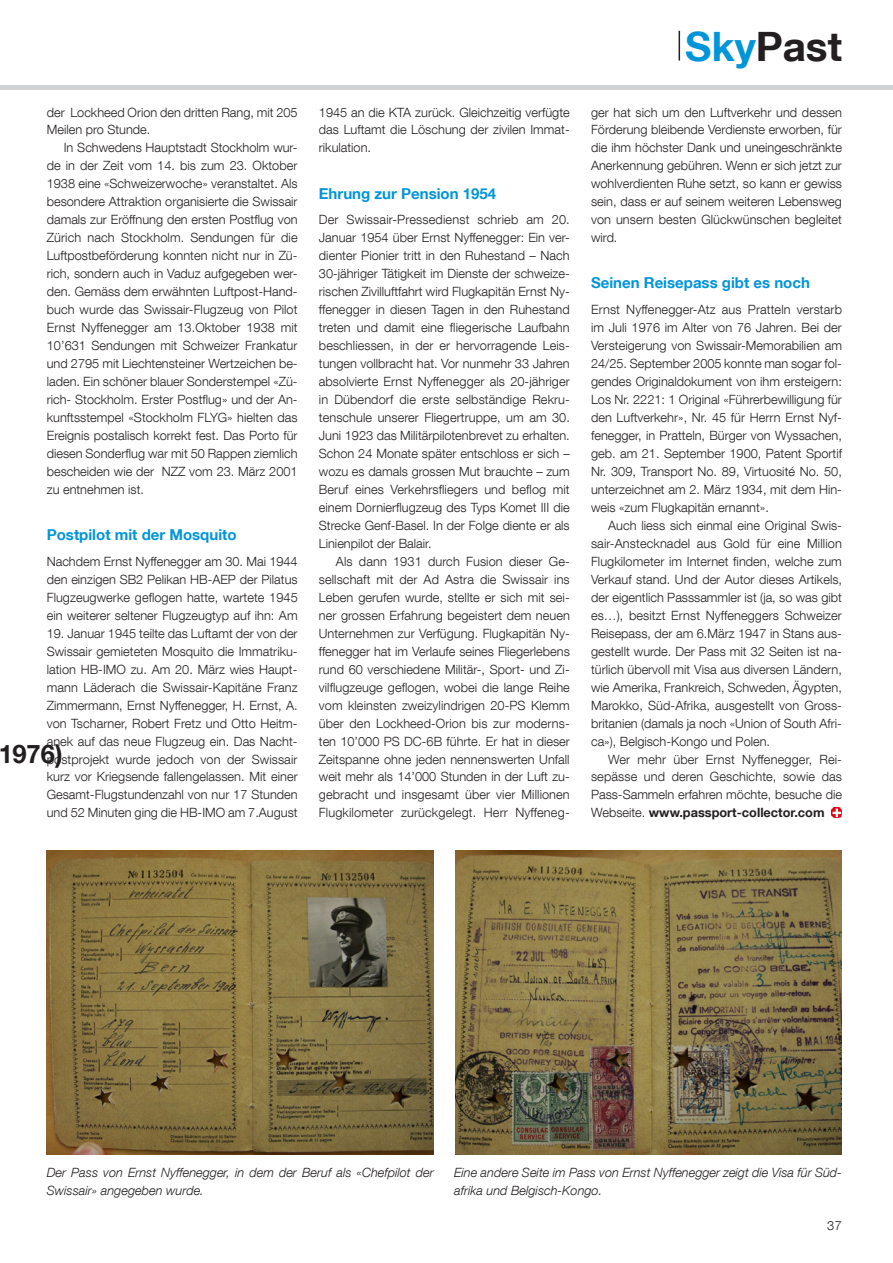
<style>
.page{position:relative;width:893px;height:1263px;background:#fff}
.page>*{position:absolute;margin:0;border:0;box-sizing:border-box;transform-origin:0 0}
.t1{font:700 40.5px "Helvetica Neue LT Com";color:#231f20}
.t2{font:700 25.5px "Helvetica Neue LT Com";color:#231f20}
.Untertitel{font:700 15px "Helvetica Neue LT Com";color:#0095d9}
.Bodytext{font:300 12.75px/18px "Helvetica Neue LT Com";color:#231f20;text-align:justify}
.Legende{font:italic 300 12.75px/18px "Helvetica Neue LT Com";color:#231f20}
.s1{color:#0095d9}
.s2{font-weight:700}
</style>
<div class="page">
<hr style="left:0;top:85px;width:893px;height:4px;background:#d1d2d4">
<hr style="left:679px;top:31px;width:1px;height:30px;background:#231f20">
<svg style="left:832px;top:807px;width:9px;height:10px"></svg>
<img style="left:47px;top:850px;width:387px;height:305px">
<img style="left:455px;top:850px;width:387px;height:305px">
<p class="Bodytext" style="left:47px;top:103px;width:252px">der Lockheed Orion den dritten Rang, mit 205<br>Meilen pro Stunde.</p>
<p class="Bodytext" style="left:47px;top:139px;width:252px;text-indent:17px">In Schwedens Hauptstadt Stockholm wur&shy;de in der Zeit vom 14. bis zum 23. Oktober 1938 eine «Schweizerwoche» veranstaltet. Als besondere Attraktion organisierte die Swissair damals zur Eröffnung den ersten Postflug von Zürich nach Stockholm. Sendungen für die Luftpostbeförderung konnten nicht nur in Zü&shy;rich, sondern auch in Vaduz aufgegeben wer&shy;den. Gemäss dem erwähnten Luftpost-Hand&shy;buch wurde das Swissair-Flugzeug von Pilot Ernst Nyffenegger am 13.Oktober 1938 mit 10’631 Sendungen mit Schweizer Frankatur und 2795 mit Liechtensteiner Wertzeichen be&shy;laden. Ein schöner blauer Sonderstempel «Zü&shy;rich- Stockholm. Erster Postflug» und der An&shy;kunftsstempel «Stockholm FLYG» hielten das Ereignis postalisch korrekt fest. Das Porto für diesen Sonderflug war mit 50 Rappen ziemlich bescheiden wie der NZZ vom 23. März 2001 zu entnehmen ist.</p>
<p class="Untertitel" style="left:47px;top:525px;width:191px">Postpilot mit der Mosquito</p>
<p class="Bodytext" style="left:47px;top:552px;width:253px">Nachdem Ernst Nyffenegger am 30. Mai 1944 den einzigen SB2 Pelikan HB-AEP der Pilatus Flugzeugwerke geflogen hatte, wartete 1945 ein weiterer seltener Flugzeugtyp auf ihn: Am</p>
<p class="Bodytext" style="left:47px;top:624px;width:253px">19. Januar 1945 teilte das Luftamt der von der Swissair gemieteten Mosquito die Immatriku&shy;lation HB-IMO zu. Am 20. März wies Haupt&shy;mann Läderach die Swissair-Kapitäne Franz Zimmermann, Ernst Nyffenegger, H. Ernst, A. von Tscharner, Robert Fretz und Otto Heitm&shy;anek auf das neue Flugzeug ein. Das Nacht&shy;postprojekt wurde jedoch von der Swissair kurz vor Kriegsende fallengelassen. Mit einer Gesamt-Flugstundenzahl von nur 17 Stunden und 52 Minuten ging die HB-IMO am 7.August</p>
<h2 class="t2" style="left:-2px;top:737px;width:66px">1976)</h2>
<p class="Bodytext" style="left:319px;top:103px;width:252px">1945 an die KTA zurück. Gleichzeitig verfügte das Luftamt die Löschung der zivilen Immat&shy;rikulation.</p>
<p class="Untertitel" style="left:319px;top:184px;width:179px">Ehrung zur Pension 1954</p>
<p class="Bodytext" style="left:319px;top:211px;width:253px">Der Swissair-Pressedienst schrieb am 20.<br>Januar 1954 über Ernst Nyffenegger: Ein ver&shy;dienter Pionier tritt in den Ruhestand – Nach 30-jähriger Tätigkeit im Dienste der schweize&shy;rischen Zivilluftfahrt wird Flugkapitän Ernst Ny&shy;ffenegger in diesen Tagen in den Ruhestand treten und damit eine fliegerische Laufbahn beschliessen, in der er hervorragende Leis&shy;tungen vollbracht hat. Vor nunmehr 33 Jahren absolvierte Ernst Nyffenegger als 20-jähriger in Dübendorf die erste selbständige Rekru&shy;tenschule unserer Fliegertruppe, um am 30.<br>Juni 1923 das Militärpilotenbrevet zu erhalten.<br>Schon 24 Monate später entschloss er sich – wozu es damals grossen Mut brauchte – zum Beruf eines Verkehrsfliegers und beflog mit einem Dornierflugzeug des Typs Komet III die Strecke Genf-Basel. In der Folge diente er als Linienpilot der Balair.</p>
<p class="Bodytext" style="left:319px;top:552px;width:252px;text-indent:17px">Als dann 1931 durch Fusion dieser Ge&shy;sellschaft mit der Ad Astra die Swissair ins Leben gerufen wurde, stellte er sich mit sei&shy;ner grossen Erfahrung begeistert dem neuen Unternehmen zur Verfügung. Flugkapitän Ny&shy;ffenegger hat im Verlaufe seines Fliegerlebens rund 60 verschiedene Militär-, Sport- und Zi&shy;vilflugzeuge geflogen, wobei die lange Reihe vom kleinsten zweizylindrigen 20-PS Klemm über den Lockheed-Orion bis zur moderns&shy;ten 10’000 PS DC-6B führte. Er hat in dieser Zeitspanne ohne jeden nennenswerten Unfall weit mehr als 14’000 Stunden in der Luft zu&shy;gebracht und insgesamt über vier Millionen Flugkilometer zurückgelegt. Herr Nyffeneg-</p>
<p class="t1" style="left:685px;top:21px;width:158px"><span class="s1">Sky</span>Past</p>
<p class="Bodytext" style="left:591px;top:103px;width:252px">ger hat sich um den Luftverkehr und dessen Förderung bleibende Verdienste erworben, für die ihm höchster Dank und uneingeschränkte Anerkennung gebühren. Wenn er sich jetzt zur wohlverdienten Ruhe setzt, so kann er gewiss sein, dass er auf seinem weiteren Lebensweg von unsern besten Glückwünschen begleitet wird.</p>
<p class="Untertitel" style="left:591px;top:274px;width:220px">Seinen Reisepass gibt es noch</p>
<p class="Bodytext" style="left:591px;top:300px;width:252px">Ernst Nyffenegger-Atz aus Pratteln verstarb im Juli 1976 im Alter von 76 Jahren. Bei der Versteigerung von Swissair-Memorabilien am 24/25. September 2005 konnte man sogar fol&shy;gendes Originaldokument von ihm ersteigern:<br>Los Nr. 2221: 1 Original «Führerbewilligung für den Luftverkehr», Nr. 45 für Herrn Ernst Nyf&shy;fenegger, in Pratteln, Bürger von Wyssachen, geb. am 21. September 1900, Patent Sportif Nr. 309, Transport No. 89, Virtuosité No. 50, unterzeichnet am 2. März 1934, mit dem Hin&shy;weis «zum Flugkapitän ernannt».</p>
<p class="Bodytext" style="left:591px;top:516px;width:252px;text-indent:17px">Auch liess sich einmal eine Original Swis&shy;sair-Anstecknadel aus Gold für eine Million Flugkilometer im Internet finden, welche zum Verkauf stand. Und der Autor dieses Artikels, der eigentlich Passsammler ist (ja, so was gibt es…), besitzt Ernst Nyffeneggers Schweizer Reisepass, der am 6.März 1947 in Stans aus&shy;gestellt wurde. Der Pass mit 32 Seiten ist na&shy;türlich übervoll mit Visa aus diversen Ländern, wie Amerika, Frankreich, Schweden, Ägypten, Marokko, Süd-Afrika, ausgestellt von Gross&shy;britanien (damals ja noch «Union of South Afri&shy;ca»), Belgisch-Kongo und Polen.</p>
<p class="Bodytext" style="left:591px;top:750px;width:252px;text-indent:17px">Wer mehr über Ernst Nyffenegger, Rei&shy;sepässe und deren Geschichte, sowie das Pass-Sammeln erfahren möchte, besuche die Webseite. <span class="s2">www.passport-collector.com</span></p>
<p class="Legende" style="left:47px;top:1163px;width:388px">Der Pass von Ernst Nyffenegger, in dem der Beruf als «Chefpilot der<br>Swissair» angegeben wurde.</p>
<p class="Legende" style="left:454px;top:1163px;width:389px">Eine andere Seite im Pass von Ernst Nyffenegger zeigt die Visa für Süd&shy;afrika und Belgisch-Kongo.</p>
<p class="Bodytext" style="left:827px;top:1216px;width:16px">37</p>
</div>
